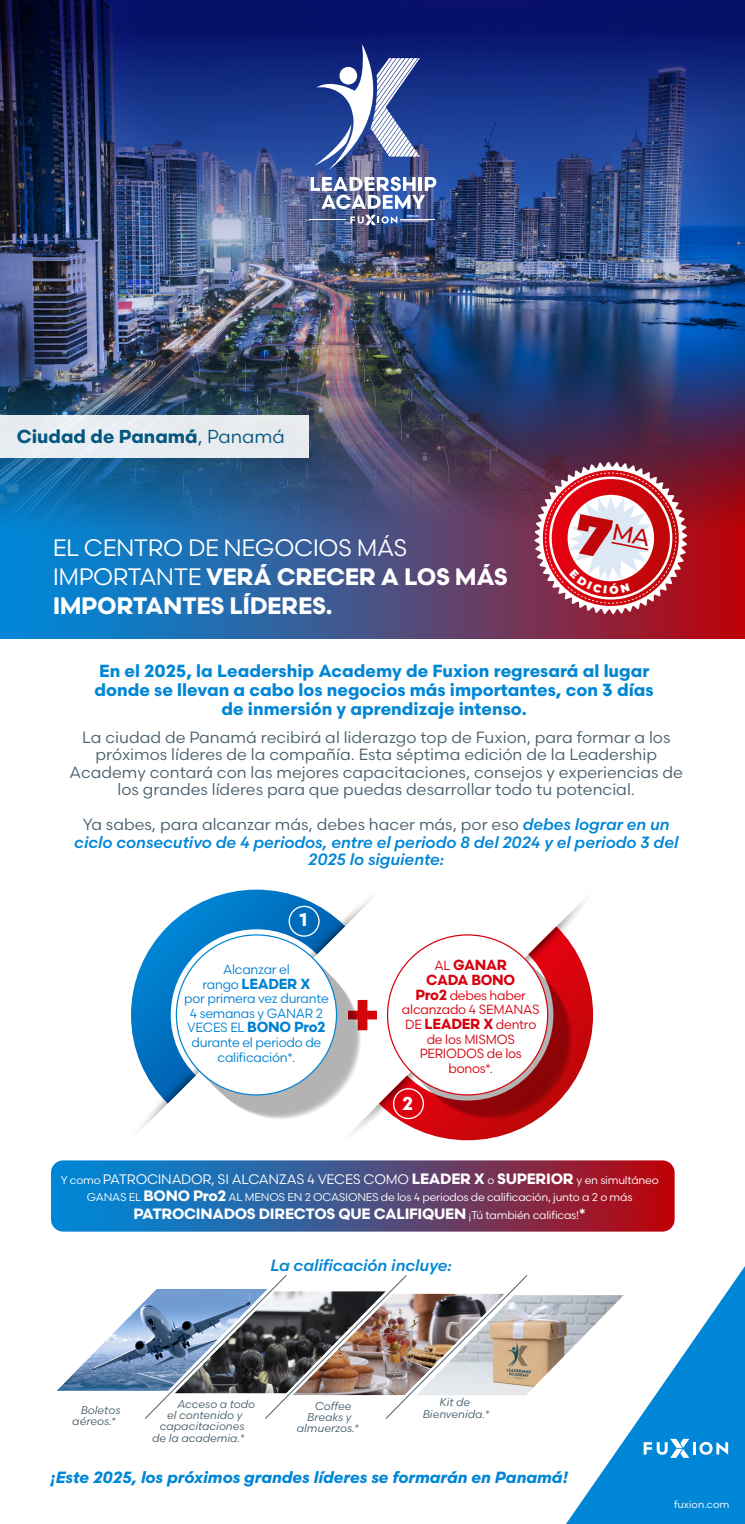
<style>
.page{position:relative;width:745px;height:1524px;background:#fff}
.page>*{position:absolute;margin:0;border:0;box-sizing:border-box;transform-origin:0 0}
.t1{font:700 61.62px "Scandia";color:#d2060b}
.t2{font:700 23.75px/29px "Scandia";letter-spacing:-.02em;color:#fff}
.t3{font:700 18.75px "Scandia";color:#05577f}
.t4{font:700 18.62px "Scandia";color:#fff}
.t5{font:700 17.5px/18.8px "Scandia";color:#0086d6;text-align:center}
.t6{font:16.25px/17.5px "Scandia";color:#485f6d;text-align:center}
.t7{font:italic 500 16.25px/17.5px "Scandia";color:#0086d6;text-align:center}
.t8{font:italic 700 16.25px "Scandia";color:#0086d6}
.t9{font:700 15px "Scandia";letter-spacing:-.02em;color:#fff}
.t10{font:700 14.62px "Scandia";letter-spacing:-.02em;color:#0082d2}
.t11{font:700 14.62px/14.6px "Scandia";letter-spacing:-.02em;color:#d7020f;text-align:center}
.t12{font:13.75px "Scandia";letter-spacing:-.02em;color:#fff}
.t13{font:13.25px/14.6px "Scandia";letter-spacing:-.02em;color:#0082d2;text-align:center}
.t14{font:13.25px/14.6px "Scandia";letter-spacing:-.02em;color:#d7020f;text-align:center}
.t15{font:italic 11.25px/11.2px "Scandia";color:#485f6d}
.t16{font:11.25px "Scandia";letter-spacing:-.02em;color:#fff}
.t17{font:10.38px "Scandia";color:#fff}
.s1{font-weight:400}
.s2{font-weight:400;font-style:normal;color:#485f6d}
.s3{font-weight:400;font-size:13.25px}
.s4{font-weight:700;font-size:14.62px}
.s5{font-size:11.25px}
.s6{font-weight:700;font-size:15px}
.s7{font-weight:400;font-size:11.25px}
</style>
<div class="page">
<svg style="left:131px;top:889px;width:150px;height:150px"></svg>
<svg style="left:281px;top:892px;width:91px;height:70px"></svg>
<svg style="left:133px;top:1039px;width:70px;height:90px"></svg>
<div style="left:176px;top:935px;width:160px;height:160px;background:#fff;border-radius:50%"></div>
<svg style="left:388px;top:934px;width:204px;height:206px"></svg>
<svg style="left:343px;top:1040px;width:100px;height:99px"></svg>
<svg style="left:492px;top:900px;width:100px;height:90px"></svg>
<div style="left:387px;top:935px;width:160px;height:160px;background:#fff;border-radius:50%"></div>
<div style="left:288px;top:906px;width:31px;height:31px;border:1px solid #fff;border-radius:50%"></div>
<div style="left:392px;top:1088px;width:32px;height:31px;border:1px solid #fff;border-radius:50%"></div>
<svg style="left:51px;top:1160px;width:623px;height:71px;background:#514f7f"></svg>
<img style="left:0;top:291px;width:744px;height:348px">
<img style="left:0;top:0;width:744px;height:291px">
<svg style="left:566px;top:1267px;width:178px;height:257px;fill:#0086d6"></svg>
<svg style="left:643px;top:1438px;width:84px;height:19px"></svg>
<div style="left:0;top:415px;width:309px;height:43px;background:#e8ecf0"></div>
<img style="left:57px;top:1309px;width:80px;height:82px">
<img style="left:137px;top:1302px;width:7px;height:89px">
<img style="left:144px;top:1275px;width:383px;height:144px">
<img style="left:416px;top:1295px;width:207px;height:100px">
<img style="left:310px;top:177px;width:126px;height:32px">
<svg style="left:350px;top:215px;width:47px;height:10px"></svg>
<hr style="left:308px;top:219px;width:37px;height:1px;background:#fff">
<hr style="left:400px;top:219px;width:34px;height:1px;background:#fff">
<svg style="left:314px;top:44px;width:105px;height:126px"></svg>
<svg style="left:534px;top:462px;width:152px;height:152px"></svg>
<p class="t3" style="left:17px;top:424px;width:269px">Ciudad de Panamá<span class="s1">, Panamá</span></p>
<h2 class="t2" style="left:53px;top:533px;width:456px"><span class="s1">EL CENTRO DE NEGOCIOS MÁS<br>IMPORTANTE</span> VERÁ CRECER A LOS MÁS<br>IMPORTANTES LÍDERES.</h2>
<p class="t5" style="left:95px;top:661px;width:560px">En el 2025, la Leadership Academy de Fuxion regresará al lugar donde se llevan a cabo los negocios más importantes, con 3 días de inmersión y aprendizaje intenso.</p>
<p class="t6" style="left:69px;top:728px;width:614px">La ciudad de Panamá recibirá al liderazgo top de Fuxion, para formar a los próximos líderes de la compañía. Esta séptima edición de la Leadership Academy contará con las mejores capacitaciones, consejos y experiencias de los grandes líderes para que puedas desarrollar todo tu potencial.</p>
<p class="t7" style="left:74px;top:816px;width:605px"><span class="s2">Ya sabes, para alcanzar más, debes hacer más, por eso</span> debes lograr en un ciclo consecutivo de 4 periodos, entre el periodo 8 del 2024 y el periodo 3 del<br>2025 lo siguiente:</p>
<p class="t4" style="left:299px;top:908px;width:9px">1</p>
<p class="t13" style="left:223px;top:962px;width:68px">Alcanzar el</p>
<p class="t10" style="left:202px;top:974px;width:109px"><span class="s3">rango</span> LEADER X</p>
<p class="t13" style="left:184px;top:991px;width:146px">por primera vez durante<br>4 semanas y GANAR 2</p>
<p class="t10" style="left:187px;top:1018px;width:140px"><span class="s3">VECES EL</span> BONO Pro2</p>
<p class="t13" style="left:191px;top:1035px;width:131px">durante el periodo de calificación*.</p>
<h1 class="t1" style="left:344px;top:977px;width:38px">+</h1>
<p class="t11" style="left:426px;top:958px;width:90px"><span class="s3">AL</span> GANAR<br>CADA BONO</p>
<p class="t14" style="left:401px;top:987px;width:139px"><span class="s4">Pro2</span> debes haber alcanzado 4 SEMANAS<br>DE <span class="s4">LEADER X</span> dentro de los MISMOS<br>PERIODOS de los bonos*.</p>
<p class="t4" style="left:402px;top:1091px;width:12px">2</p>
<p class="t12" style="left:61px;top:1170px;width:599px"><span class="s5">Y como</span> PATROCINADOR, SI ALCANZAS 4 VECES COMO <span class="s6">LEADER X</span> <span class="s5">o</span> <span class="s6">SUPERIOR</span> <span class="s5">y en simultáneo</span></p>
<p class="t16" style="left:87px;top:1190px;width:546px">GANAS EL <span class="s6">BONO Pro2</span> AL MENOS EN 2 OCASIONES de los 4 periodos de calificación, junto a 2 o más</p>
<p class="t9" style="left:133px;top:1204px;width:454px">PATROCINADOS DIRECTOS QUE CALIFIQUEN <span class="s7">¡Tú también calificas!</span>*</p>
<p class="t7" style="left:270px;top:1256px;width:183px">La calificación incluye:</p>
<p class="t15" style="left:72px;top:1404px;width:50px;text-indent:8px">Boletos aéreos.*</p>
<p class="t15" style="left:177px;top:1398px;width:79px">Acceso a todo</p>
<p class="t15" style="left:167px;top:1409px;width:77px">el contenido y</p>
<p class="t15" style="left:160px;top:1420px;width:86px">capacitaciones</p>
<p class="t15" style="left:152px;top:1431px;width:94px">de la academia.*</p>
<p class="t15" style="left:314px;top:1400px;width:38px">Coffee</p>
<p class="t15" style="left:307px;top:1411px;width:46px">Breaks y</p>
<p class="t15" style="left:297px;top:1422px;width:64px">almuerzos.*</p>
<p class="t15" style="left:422px;top:1396px;width:68px;text-align:center">Kit de<br>Bienvenida.*</p>
<p class="t8" style="left:51px;top:1467px;width:518px">¡Este 2025, los próximos grandes líderes se formarán en Panamá!</p>
<p class="t17" style="left:673px;top:1497px;width:57px">fuxion.com</p>
</div>
